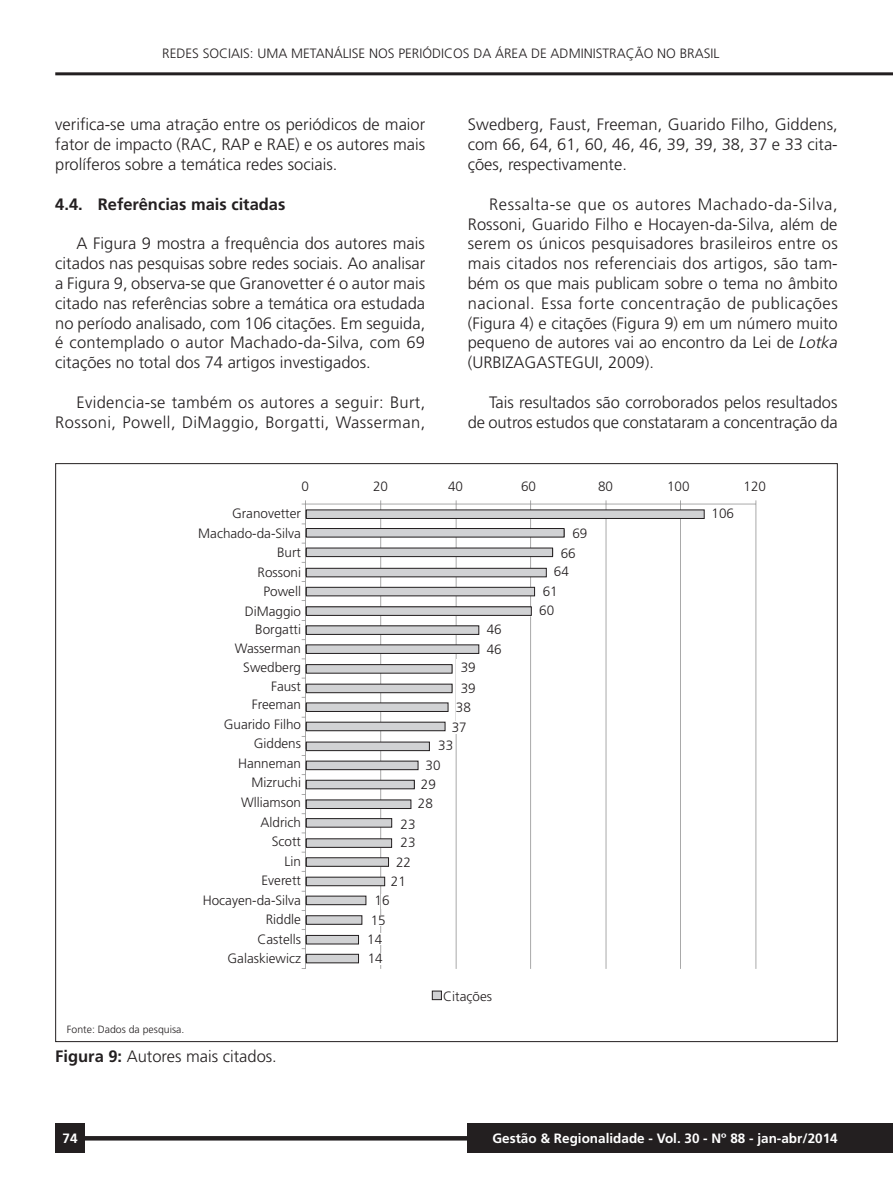
<style>
.page{position:relative;width:893px;height:1183px;background:#fff}
.page>*{position:absolute;margin:0;border:0;box-sizing:border-box;transform-origin:0 0}
.z_texto{font:300 16.5px/19.8px "Frutiger LT Std";color:#231f20;text-align:justify}
.z_texto-2{font:300 16.5px/19.8px "Frutiger LT Std";letter-spacing:.025em;color:#231f20;text-align:right}
.z_título_tab_fig{font:300 16.5px "Frutiger LT Std";color:#231f20}
.z_sub_2{font:700 16.5px "Frutiger LT Std";color:#231f20}
.t1{font:300 13.5px/19.4px "Frutiger LT Std";color:#231f20}
.t2{font:700 13.5px "Frutiger LT Std";color:#fff}
.z_legenda_tab_fig{font:300 10.5px "Frutiger LT Std";color:#231f20}
.s1{font-style:italic}
.s2{font-weight:700}
</style>
<div class="page">
<svg style="left:85px;top:1135px;width:383px;height:5px;fill:#231f20"></svg>
<div style="left:468px;top:1123px;width:425px;height:29px;background:#231f20"></div>
<div style="left:55px;top:1123px;width:30px;height:29px;background:#231f20"></div>
<hr style="left:55px;top:72px;width:838px;height:3px;background:#231f20">
<img style="left:301px;top:500px;width:456px;height:501px">
<div style="left:443px;top:986px;width:56px;height:25px;background:#fff"></div>
<div style="left:710px;top:506px;width:29px;height:17px;background:#fff"></div>
<svg style="left:530px;top:521px;width:67px;height:105px"></svg>
<div style="left:484px;top:622px;width:24px;height:38px;background:#fff"></div>
<div style="left:456px;top:659px;width:34px;height:74px;background:#fff"></div>
<div style="left:452px;top:721px;width:16px;height:12px;background:#fff"></div>
<div style="left:436px;top:738px;width:18px;height:18px;background:#fff"></div>
<div style="left:418px;top:756px;width:27px;height:54px;background:#fff"></div>
<div style="left:393px;top:814px;width:30px;height:80px;background:#fff"></div>
<div style="left:373px;top:893px;width:7px;height:14px;background:#fff"></div>
<div style="left:381px;top:893px;width:16px;height:15px;background:#fff"></div>
<div style="left:370px;top:914px;width:16px;height:11px;background:#fff"></div>
<div style="left:367px;top:933px;width:16px;height:11px;background:#fff"></div>
<div style="left:367px;top:953px;width:16px;height:11px;background:#fff"></div>
<div style="left:306px;top:509px;width:398px;height:9px;background:#d1d2d4"></div>
<div style="left:306px;top:528px;width:258px;height:9px;background:#d1d2d4"></div>
<div style="left:306px;top:528px;width:258px;height:9px;border:1px solid #231f20"></div>
<div style="left:306px;top:548px;width:247px;height:8px;background:#d1d2d4"></div>
<div style="left:306px;top:547px;width:247px;height:10px;border:1px solid #231f20"></div>
<div style="left:306px;top:568px;width:240px;height:8px;background:#d1d2d4"></div>
<div style="left:306px;top:567px;width:241px;height:10px;border:1px solid #231f20"></div>
<div style="left:306px;top:587px;width:229px;height:8px;background:#d1d2d4"></div>
<div style="left:306px;top:586px;width:229px;height:10px;border:1px solid #231f20"></div>
<div style="left:306px;top:606px;width:225px;height:9px;background:#d1d2d4"></div>
<div style="left:306px;top:606px;width:226px;height:9px;border:1px solid #231f20"></div>
<div style="left:306px;top:625px;width:173px;height:9px;background:#d1d2d4"></div>
<div style="left:306px;top:644px;width:173px;height:9px;background:#d1d2d4"></div>
<div style="left:306px;top:664px;width:146px;height:9px;background:#d1d2d4"></div>
<div style="left:306px;top:664px;width:146px;height:9px;border:1px solid #231f20"></div>
<div style="left:306px;top:684px;width:146px;height:8px;background:#d1d2d4"></div>
<div style="left:306px;top:683px;width:146px;height:10px;border:1px solid #231f20"></div>
<div style="left:306px;top:702px;width:142px;height:9px;background:#d1d2d4"></div>
<div style="left:306px;top:722px;width:139px;height:8px;background:#d1d2d4"></div>
<div style="left:306px;top:721px;width:139px;height:10px;border:1px solid #231f20"></div>
<div style="left:306px;top:741px;width:123px;height:9px;background:#d1d2d4"></div>
<div style="left:306px;top:760px;width:112px;height:9px;background:#d1d2d4"></div>
<div style="left:306px;top:780px;width:108px;height:8px;background:#d1d2d4"></div>
<div style="left:306px;top:779px;width:109px;height:10px;border:1px solid #231f20"></div>
<div style="left:306px;top:799px;width:105px;height:9px;background:#d1d2d4"></div>
<div style="left:306px;top:818px;width:86px;height:9px;background:#d1d2d4"></div>
<div style="left:306px;top:818px;width:86px;height:9px;border:1px solid #231f20"></div>
<div style="left:306px;top:838px;width:86px;height:9px;background:#d1d2d4"></div>
<div style="left:306px;top:857px;width:82px;height:9px;background:#d1d2d4"></div>
<div style="left:306px;top:857px;width:83px;height:9px;border:1px solid #231f20"></div>
<div style="left:306px;top:876px;width:79px;height:9px;background:#d1d2d4"></div>
<div style="left:306px;top:876px;width:79px;height:9px;border:1px solid #231f20"></div>
<div style="left:306px;top:895px;width:60px;height:9px;background:#d1d2d4"></div>
<div style="left:306px;top:915px;width:56px;height:9px;background:#d1d2d4"></div>
<div style="left:306px;top:915px;width:56px;height:9px;border:1px solid #231f20"></div>
<div style="left:306px;top:935px;width:52px;height:8px;background:#d1d2d4"></div>
<div style="left:306px;top:934px;width:53px;height:10px;border:1px solid #231f20"></div>
<div style="left:306px;top:954px;width:52px;height:8px;background:#d1d2d4"></div>
<div style="left:306px;top:953px;width:53px;height:9px;border:1px solid #231f20"></div>
<div style="left:432px;top:990px;width:9px;height:9px;background:#d1d2d4"></div>
<div style="left:432px;top:990px;width:10px;height:9px;border:1px solid #231f20"></div>
<p class="t1" style="left:162px;top:44px;width:559px">REDES SOCIAIS: UMA METANÁLISE NOS PERIÓDICOS DA ÁREA DE ADMINISTRAÇÃO NO BRASIL</p>
<p class="z_texto" style="left:55px;top:115px;width:371px">verifica-se uma atração entre os periódicos de maior fator de impacto (RAC, RAP e RAE) e os autores mais prolíferos sobre a temática redes sociais.</p>
<p class="z_sub_2" style="left:55px;top:194px;width:232px">4.4. Referências mais citadas</p>
<p class="z_texto" style="left:55px;top:234px;width:371px;text-indent:21px">A Figura 9 mostra a frequência dos autores mais citados nas pesquisas sobre redes sociais. Ao analisar a Figura 9, observa-se que Granovetter é o autor mais citado nas referências sobre a temática ora estudada no período analisado, com 106 citações. Em seguida, é contemplado o autor Machado-da-Silva, com 69 citações no total dos 74 artigos investigados.</p>
<p class="z_texto-2" style="left:55px;top:392px;width:372px">Evidencia-se também os autores a seguir: Burt,<br>Rossoni, Powell, DiMaggio, Borgatti, Wasserman,</p>
<p class="z_texto" style="left:468px;top:115px;width:372px">Swedberg, Faust, Freeman, Guarido Filho, Giddens, com 66, 64, 61, 60, 46, 46, 39, 39, 38, 37 e 33 cita&shy;ções, respectivamente.</p>
<p class="z_texto" style="left:468px;top:194px;width:372px;text-indent:21px">Ressalta-se que os autores Machado-da-Silva, Rossoni, Guarido Filho e Hocayen-da-Silva, além de serem os únicos pesquisadores brasileiros entre os mais citados nos referenciais dos artigos, são tam&shy;bém os que mais publicam sobre o tema no âmbito nacional. Essa forte concentração de publicações (Figura 4) e citações (Figura 9) em um número muito pequeno de autores vai ao encontro da Lei de <span class="s1">Lotka </span>(URBIZAGASTEGUI, 2009).</p>
<p class="z_texto" style="left:468px;top:392px;width:371px;text-align:right">Tais resultados são corroborados pelos resultados de outros estudos que constataram a concentração da</p>
<p class="t1" style="left:302px;top:477px;width:9px">0</p>
<p class="t1" style="left:373px;top:477px;width:17px">20</p>
<p class="t1" style="left:448px;top:477px;width:17px">40</p>
<p class="t1" style="left:521px;top:477px;width:17px">60</p>
<p class="t1" style="left:198px;top:504px;width:104px;text-align:right">Granovetter<br>Machado-da-Silva<br>Burt<br>Rossoni<br>Powell<br>DiMaggio<br>Borgatti<br>Wasserman<br>Swedberg<br>Faust<br>Freeman<br>Guarido Filho<br>Giddens<br>Hanneman<br>Mizruchi<br>Wlliamson<br>Aldrich<br>Scott<br>Lin<br>Everett<br>Hocayen-da-Silva<br>Riddle<br>Castells<br>Galaskiewicz</p>
<p class="z_legenda_tab_fig" style="left:67px;top:1023px;width:119px">Fonte: Dados da pesquisa.</p>
<p class="z_título_tab_fig" style="left:55px;top:1046px;width:223px"><span class="s2">Figura 9:</span> Autores mais citados.</p>
<p class="t1" style="left:461px;top:657px;width:17px;line-height:21px">39<br>39</p>
<p class="t1" style="left:452px;top:697px;width:21px;line-height:19.8px;text-align:center">38<br>37</p>
<p class="t1" style="left:426px;top:735px;width:29px;line-height:20.4px;text-indent:13px">33<br>30</p>
<p class="t1" style="left:418px;top:774px;width:20px">29<br>28</p>
<p class="t1" style="left:400px;top:814px;width:17px;line-height:18.1px">23<br>23</p>
<p class="t1" style="left:391px;top:852px;width:22px;text-align:center">22<br>21</p>
<p class="t1" style="left:367px;top:890px;width:24px;text-align:center">16<br>15<br>14<br>14</p>
<p class="t1" style="left:487px;top:620px;width:17px">46<br>46</p>
<p class="t1" style="left:443px;top:986px;width:50px">Citações</p>
<p class="t1" style="left:561px;top:522px;width:28px;line-height:20.7px;text-indent:12px">69<br>66</p>
<p class="t1" style="left:539px;top:562px;width:31px;text-indent:15px">64<br>61<br>60</p>
<p class="t1" style="left:598px;top:477px;width:17px">80</p>
<p class="t1" style="left:667px;top:477px;width:24px">100</p>
<p class="t1" style="left:712px;top:504px;width:24px">106</p>
<p class="t1" style="left:744px;top:477px;width:24px">120</p>
<p class="t2" style="left:63px;top:1130px;width:17px">74</p>
<p class="t2" style="left:492px;top:1130px;width:347px">Gestão &amp; Regionalidade - Vol. 30 - Nº 88 - jan-abr/2014</p>
</div>
